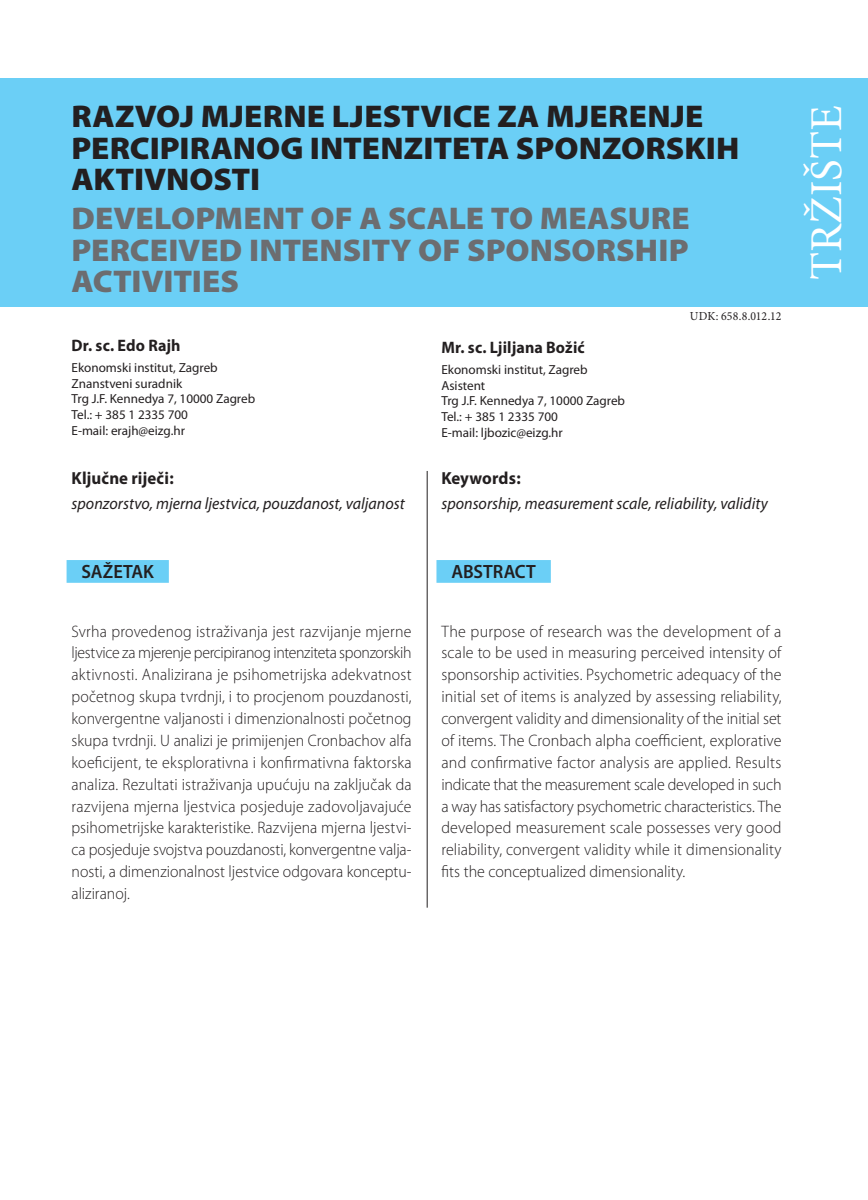
<style>
.page{position:relative;width:868px;height:1200px;background:#fff}
.page>*{position:absolute;margin:0;border:0;box-sizing:border-box;transform-origin:0 0}
.t1{font:45.5px "Minion Pro";color:#fff}
.t2{font:900 31.5px/31.5px "Myriad Pro";color:#231f20;scale:1.05 1}
.t3{font:900 31.5px/31.5px "Myriad Pro";color:#6c6d70;text-align:justify;scale:1.05 1}
.t4{font:600 19.25px "Myriad Pro";color:#231f20;scale:.96 1}
.t5{font:700 17.5px "Myriad Pro";letter-spacing:.005em;color:#231f20;scale:.96 1}
.t6{font:300 16.62px/21.9px "Myriad Pro";color:#231f20;text-align:justify;scale:.95 1}
.t7{font:300 16.62px/21.9px "Myriad Pro";color:#231f20;text-align:justify;scale:.96 1}
.t8{font:italic 16.62px "Myriad Pro";color:#231f20;scale:.96 1}
.t9{font:700 16.62px "Myriad Pro";letter-spacing:.01em;color:#231f20;scale:.96 1}
.t10{font:13.12px/15.8px "Myriad Pro";color:#231f20}
.t11{font:12.25px "Minion Pro";letter-spacing:.005em;color:#231f20;scale:.96 1}
</style>
<div class="page">
<div style="left:0;top:79px;width:867px;height:228px;background:#6bcff6"></div>
<div style="left:436px;top:560px;width:114px;height:23px;background:#6bcff6"></div>
<div style="left:67px;top:560px;width:102px;height:23px;background:#6bcff6"></div>
<hr style="left:426px;top:471px;width:1px;height:436px;background:#231f20">
<h2 class="t2" style="left:71px;top:101px;width:637px">RAZVOJ MJERNE LJESTVICE ZA MJERENJE<br>PERCIPIRANOG INTENZITETA SPONZORSKIH<br>AKTIVNOSTI</h2>
<h2 class="t3" style="left:71px;top:203px;width:590px">DEVELOPMENT OF A SCALE TO MEASURE PERCEIVED INTENSITY OF SPONSORSHIP ACTIVITIES</h2>
<p class="t9" style="left:71px;top:336px;width:115px">Dr. sc. Edo Rajh</p>
<p class="t10" style="left:71px;top:360px;width:185px">Ekonomski institut, Zagreb<br>Znanstveni suradnik<br>Trg J.F. Kennedya 7, 10000 Zagreb<br>Tel.: + 385 1 2335 700<br>E-mail: erajh@eizg.hr</p>
<p class="t5" style="left:71px;top:468px;width:108px">Ključne riječi:</p>
<p class="t8" style="left:71px;top:494px;width:348px">sponzorstvo, mjerna ljestvica, pouzdanost, valjanost</p>
<p class="t4" style="left:81px;top:561px;width:77px">SAŽETAK</p>
<p class="t6" style="left:71px;top:620px;width:359px">Svrha provedenog istraživanja jest razvijanje mjerne ljestvice za mjerenje percipiranog intenziteta sponzorskih aktivnosti. Analizirana je psihometrijska adekvatnost početnog skupa tvrdnji, i to procjenom pouzdanosti, konvergentne valjanosti i dimenzionalnosti početnog skupa tvrdnji. U analizi je primijenjen Cronbachov alfa koeficijent, te eksplorativna i konfirmativna faktorska analiza. Rezultati istraživanja upućuju na zaključak da razvijena mjerna ljestvica posjeduje zadovoljavajuće psihometrijske karakteristike. Razvijena mjerna ljestvi&shy;ca posjeduje svojstva pouzdanosti, konvergentne valja&shy;nosti, a dimenzionalnost ljestvice odgovara konceptu&shy;aliziranoj.</p>
<p class="t9" style="left:441px;top:338px;width:151px">Mr. sc. Ljiljana Božić</p>
<p class="t10" style="left:441px;top:362px;width:185px">Ekonomski institut, Zagreb<br>Asistent<br>Trg J.F. Kennedya 7, 10000 Zagreb<br>Tel.: + 385 1 2335 700<br>E-mail: ljbozic@eizg.hr</p>
<p class="t11" style="left:689px;top:309px;width:97px">UDK: 658.8.012.12</p>
<p class="t5" style="left:441px;top:468px;width:84px">Keywords:</p>
<p class="t8" style="left:441px;top:494px;width:341px">sponsorship, measurement scale, reliability, validity</p>
<p class="t4" style="left:451px;top:561px;width:90px">ABSTRACT</p>
<p class="t7" style="left:441px;top:620px;width:356px">The purpose of research was the development of a scale to be used in measuring perceived intensity of sponsorship activities. Psychometric adequacy of the initial set of items is analyzed by assessing reliability, convergent validity and dimensionality of the initial set of items. The Cronbach alpha coefficient, explorative and confirmative factor analysis are applied. Results indicate that the measurement scale developed in such a way has satisfactory psychometric characteristics. The developed measurement scale possesses very good reliability, convergent validity while it dimensionality fits the conceptualized dimensionality.</p>
<h1 class="t1" style="left:799px;top:280px;width:176px;rotate:-90deg">TRŽIŠTE</h1>
</div>
